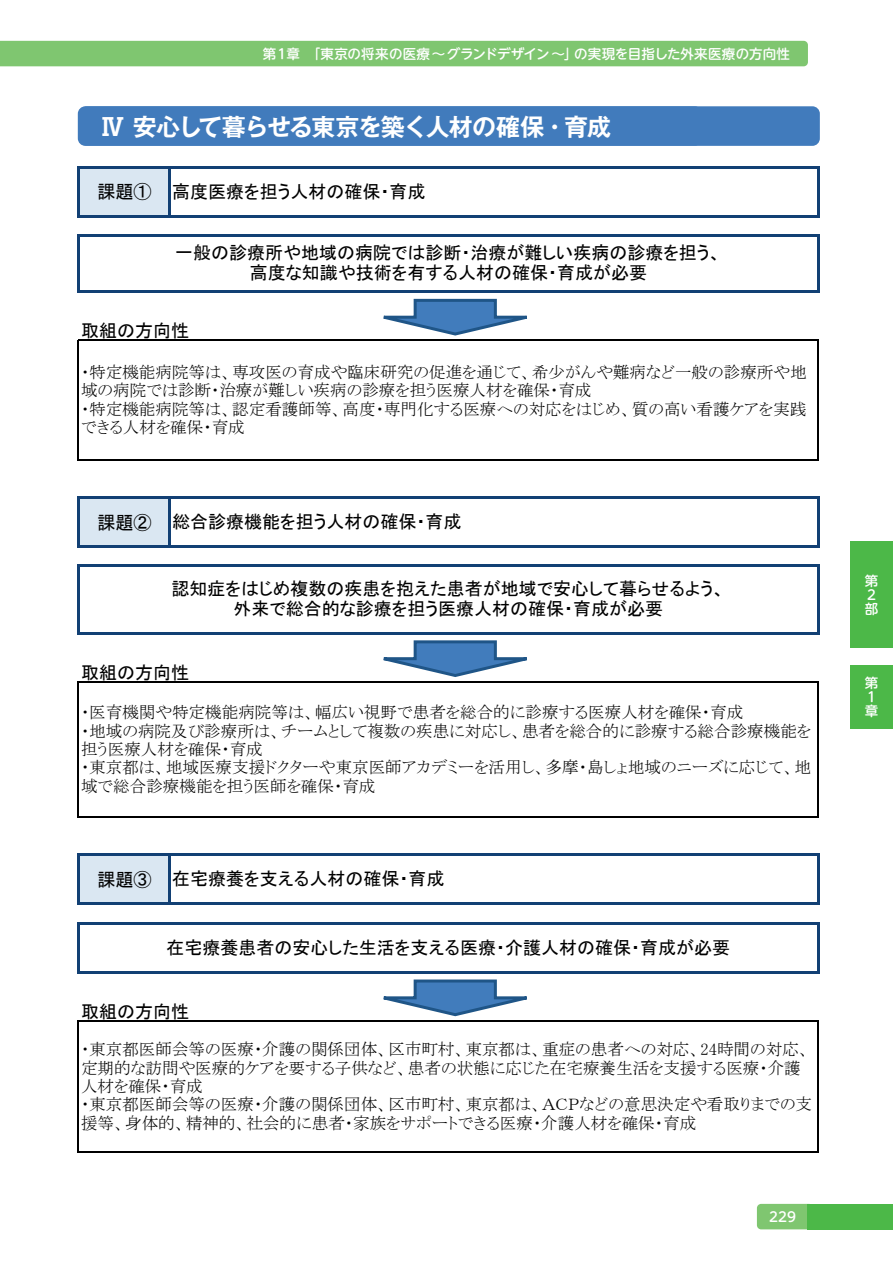
<style>
.page{position:relative;width:893px;height:1263px;background:#fff}
.page>*{position:absolute;margin:0;border:0;box-sizing:border-box;transform-origin:0 0}
.t1{font:700 24px "Gothic MB101 Pro De";letter-spacing:-.045em;color:#fff}
.t2{font:18px/19.8px "MS P Gothic";color:#000;text-align:center}
.t3{font:18px "MS P Gothic";letter-spacing:.005em;color:#fff}
.t4{font:16.5px/18.3px "MS P Mincho";color:#000}
.t5{font:500 13.5px/14.1px "UD Shin M Go Pro";letter-spacing:.005em;color:#fff}
</style>
<div class="page">
<div style="left:757px;top:1204px;width:56px;height:25px;background:#7fc670;border-radius:4px"></div>
<div style="left:808px;top:1204px;width:85px;height:25px;background:#4cb848"></div>
<div style="left:79px;top:167px;width:90px;height:49px;background:#dae7f2"></div>
<div style="left:79px;top:497px;width:90px;height:50px;background:#dae7f2"></div>
<div style="left:79px;top:855px;width:90px;height:49px;background:#dae7f2"></div>
<hr style="left:77px;top:166px;width:3px;height:52px;background:#124074">
<hr style="left:817px;top:169px;width:3px;height:49px;background:#124074">
<hr style="left:77px;top:234px;width:3px;height:59px;background:#124074">
<hr style="left:817px;top:237px;width:3px;height:56px;background:#124074">
<hr style="left:77px;top:340px;width:2px;height:121px;background:#000">
<hr style="left:168px;top:169px;width:3px;height:49px;background:#124074">
<hr style="left:818px;top:341px;width:1px;height:120px;background:#000">
<hr style="left:77px;top:496px;width:3px;height:52px;background:#124074">
<hr style="left:817px;top:499px;width:3px;height:49px;background:#124074">
<hr style="left:77px;top:564px;width:3px;height:70px;background:#124074">
<hr style="left:817px;top:567px;width:3px;height:67px;background:#124074">
<hr style="left:77px;top:681px;width:2px;height:137px;background:#000">
<hr style="left:168px;top:499px;width:3px;height:49px;background:#124074">
<hr style="left:818px;top:682px;width:1px;height:136px;background:#000">
<hr style="left:77px;top:853px;width:3px;height:52px;background:#124074">
<hr style="left:817px;top:856px;width:3px;height:49px;background:#124074">
<hr style="left:77px;top:922px;width:3px;height:52px;background:#124074">
<hr style="left:817px;top:925px;width:3px;height:49px;background:#124074">
<hr style="left:77px;top:1020px;width:2px;height:133px;background:#000">
<hr style="left:168px;top:856px;width:3px;height:49px;background:#124074">
<hr style="left:818px;top:1022px;width:1px;height:131px;background:#000">
<hr style="left:80px;top:166px;width:740px;height:3px;background:#124074">
<hr style="left:80px;top:215px;width:740px;height:3px;background:#124074">
<hr style="left:80px;top:234px;width:740px;height:3px;background:#124074">
<hr style="left:80px;top:290px;width:740px;height:3px;background:#124074">
<hr style="left:79px;top:340px;width:740px;height:1px;background:#000">
<hr style="left:79px;top:459px;width:740px;height:2px;background:#000">
<hr style="left:80px;top:496px;width:740px;height:3px;background:#124074">
<hr style="left:80px;top:545px;width:740px;height:3px;background:#124074">
<hr style="left:80px;top:564px;width:740px;height:3px;background:#124074">
<hr style="left:80px;top:632px;width:740px;height:2px;background:#124074">
<hr style="left:79px;top:681px;width:740px;height:1px;background:#000">
<hr style="left:79px;top:817px;width:740px;height:1px;background:#000">
<hr style="left:80px;top:853px;width:740px;height:3px;background:#124074">
<hr style="left:80px;top:902px;width:740px;height:3px;background:#124074">
<hr style="left:80px;top:922px;width:740px;height:3px;background:#124074">
<hr style="left:80px;top:971px;width:740px;height:3px;background:#124074">
<hr style="left:79px;top:1020px;width:740px;height:2px;background:#000">
<hr style="left:79px;top:1152px;width:740px;height:1px;background:#000">
<svg style="left:383px;top:298px;width:144px;height:38px"></svg>
<svg style="left:383px;top:640px;width:144px;height:37px"></svg>
<svg style="left:383px;top:979px;width:144px;height:38px"></svg>
<div style="left:78px;top:106px;width:742px;height:40px;background:#417bbc;border-radius:7px"></div>
<div style="left:850px;top:542px;width:43px;height:106px;background:#4cb848"></div>
<div style="left:850px;top:665px;width:43px;height:64px;background:#4cb848"></div>
<div style="left:0;top:41px;width:808px;height:25px;background:#7fc670"></div>
<p class="t5" style="left:263px;top:46px;width:529px">第１章　「東京の将来の医療 ～ グランドデザイン ～」の実現を目指した外来医療の方向性</p>
<p class="t1" style="left:101px;top:107px;width:512px">Ⅳ 安心して暮らせる東京を築く人材の確保・育成</p>
<p class="t3" style="left:93px;top:117px;width:381px">Ⅳ 安心して暮らせる東京を築く人材の確保・育成</p>
<p class="t2" style="left:97px;top:182px;width:55px">課題①</p>
<p class="t2" style="left:172px;top:181px;width:255px">高度医療を担う人材の確保・育成</p>
<p class="t2" style="left:175px;top:243px;width:548px">一般の診療所や地域の病院では診断・治療が難しい疾病の診療を担う、高度な知識や技術を有する人材の確保・育成が必要</p>
<p class="t2" style="left:81px;top:321px;width:110px">取組の方向性</p>
<p class="t4" style="left:81px;top:363px;width:727px">・特定機能病院等は、専攻医の育成や臨床研究の促進を通じて、希少がんや難病など一般の診療所や地域の病院では診断・治療が難しい疾病の診療を担う医療人材を確保・育成<br>・特定機能病院等は、認定看護師等、高度・専門化する医療への対応をはじめ、質の高い看護ケアを実践できる人材を確保・育成</p>
<p class="t2" style="left:97px;top:512px;width:55px">課題②</p>
<p class="t2" style="left:172px;top:511px;width:291px">総合診療機能を担う人材の確保・育成</p>
<p class="t2" style="left:172px;top:579px;width:555px">認知症をはじめ複数の疾患を抱えた患者が地域で安心して暮らせるよう、外来で総合的な診療を担う医療人材の確保・育成が必要</p>
<p class="t2" style="left:81px;top:662px;width:110px">取組の方向性</p>
<p class="t4" style="left:81px;top:703px;width:732px">・医育機関や特定機能病院等は、幅広い視野で患者を総合的に診療する医療人材を確保・育成<br>・地域の病院及び診療所は、チームとして複数の疾患に対応し、患者を総合的に診療する総合診療機能を担う医療人材を確保・育成<br>・東京都は、地域医療支援ドクターや東京医師アカデミーを活用し、多摩・島しょ地域のニーズに応じて、地域で総合診療機能を担う医師を確保・育成</p>
<p class="t2" style="left:97px;top:870px;width:55px">課題③</p>
<p class="t2" style="left:172px;top:869px;width:274px">在宅療養を支える人材の確保・育成</p>
<p class="t2" style="left:166px;top:937px;width:565px">在宅療養患者の安心した生活を支える医療・介護人材の確保・育成が必要</p>
<p class="t2" style="left:81px;top:1001px;width:110px">取組の方向性</p>
<p class="t4" style="left:81px;top:1040px;width:733px">・東京都医師会等の医療・介護の関係団体、区市町村、東京都は、重症の患者への対応、24時間の対応、定期的な訪問や医療的ケアを要する子供など、患者の状態に応じた在宅療養生活を支援する医療・介護人材を確保・育成<br>・東京都医師会等の医療・介護の関係団体、区市町村、東京都は、ＡＣＰなどの意思決定や看取りまでの支援等、身体的、精神的、社会的に患者・家族をサポートできる医療・介護人材を確保・育成</p>
<p class="t5" style="left:769px;top:1209px;width:29px">229</p>
<p class="t5" style="left:865px;top:573px;width:15px">第<br>２部</p>
<p class="t5" style="left:865px;top:675px;width:15px">第<br>１章</p>
</div>
